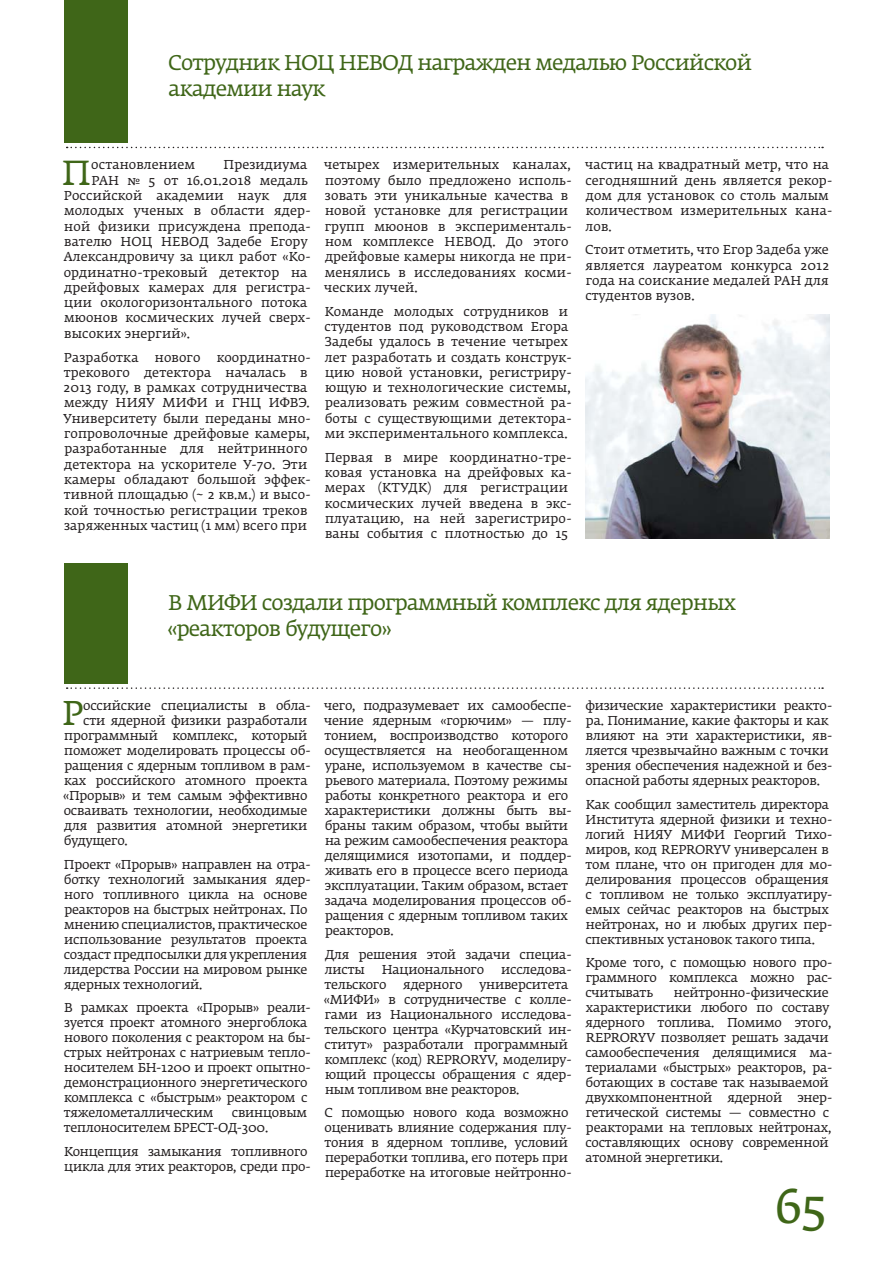
<style>
.page{position:relative;width:893px;height:1263px;background:#fff}
.page>*{position:absolute;margin:0;border:0;box-sizing:border-box;transform-origin:0 0}
.t1{font:48px "Fedra Serif A Pro";color:#3f6618}
.t2{font:34.35px "Fedra Serif A Pro";color:#3f6618}
.t3{font:33.9px "Fedra Serif A Pro";color:#3f6618}
.t4{font:21px/25.5px "Fedra Serif A Pro";letter-spacing:-.035em;color:#3f6618}
.t5{font:12.75px/15px "Fedra Serif A Pro";letter-spacing:-.015em;color:#231f20}
.t6{font:12.75px/15.3px "Fedra Serif A Pro";letter-spacing:.01em;color:#231f20}
</style>
<div class="page">
<svg style="left:67px;top:147px;width:756px;height:1px"></svg>
<div style="left:64px;top:0;width:64px;height:142px;background:#3f6618"></div>
<svg style="left:67px;top:687px;width:756px;height:2px"></svg>
<div style="left:64px;top:563px;width:64px;height:120px;background:#3f6618"></div>
<img style="left:585px;top:314px;width:244px;height:225px">
<h3 class="t4" style="left:168px;top:51px;width:585px">Сотрудник НОЦ НЕВОД награжден медалью Российской академии наук</h3>
<h2 class="t2" style="left:62px;top:155px;width:31px">П</h2>
<p class="t6" style="left:91px;top:158px;width:105px">остановлением</p>
<p class="t6" style="left:224px;top:158px;width:85px">Президиума</p>
<p class="t6" style="left:91px;top:173px;width:218px">РАН № 5 от 16.01.2018 медаль</p>
<p class="t6" style="left:64px;top:189px;width:245px">Российской академии наук для</p>
<p class="t6" style="left:64px;top:204px;width:249px">молодых ученых в области ядер-</p>
<p class="t6" style="left:64px;top:219px;width:248px">ной физики присуждена препода-</p>
<p class="t6" style="left:64px;top:234px;width:245px">вателю НОЦ НЕВОД Задебе Егору</p>
<p class="t6" style="left:64px;top:250px;width:249px">Александровичу за цикл работ «Ко-</p>
<p class="t6" style="left:64px;top:265px;width:245px">ординатно-трековый детектор на</p>
<p class="t6" style="left:64px;top:280px;width:248px">дрейфовых камерах для регистра-</p>
<p class="t6" style="left:64px;top:296px;width:245px">ции окологоризонтального потока</p>
<p class="t6" style="left:64px;top:311px;width:249px">мюонов космических лучей сверх-</p>
<p class="t6" style="left:64px;top:326px;width:127px">высоких энергий».</p>
<p class="t6" style="left:64px;top:350px;width:76px">Разработка</p>
<p class="t5" style="left:155px;top:350px;width:47px">нового</p>
<p class="t6" style="left:63px;top:350px;width:249px;text-indent:153px">координатно&shy;трекового детектора началась в<br>2013 году, в рамках сотрудничества между НИЯУ МИФИ и ГНЦ ИФВЭ.<br>Университету были переданы мно&shy;гопроволочные дрейфовые камеры, разработанные для нейтринного детектора на ускорителе У-70. Эти камеры обладают большой эффек&shy;тивной площадью (~ 2 кв.м.) и высо&shy;кой точностью регистрации треков заряженных частиц (1 мм) всего при</p>
<p class="t6" style="left:324px;top:158px;width:249px">четырех измерительных каналах, поэтому было предложено исполь&shy;зовать эти уникальные качества в новой установке для регистрации групп мюонов в эксперименталь&shy;ном комплексе НЕВОД. До этого дрейфовые камеры никогда не при&shy;менялись в исследованиях косми&shy;ческих лучей.</p>
<p class="t6" style="left:325px;top:304px;width:249px">Команде молодых сотрудников и студентов под руководством Егора Задебы удалось в течение четырех лет разработать и создать конструк&shy;цию новой установки, регистриру&shy;ющую и технологические системы, реализовать режим совместной ра&shy;боты с существующими детектора&shy;ми экспериментального комплекса.</p>
<p class="t6" style="left:325px;top:450px;width:249px">Первая в мире координатно-тре&shy;ковая установка на дрейфовых ка&shy;мерах (КТУДК) для регистрации космических лучей введена в экс&shy;плуатацию, на ней зарегистриро&shy;ваны события с плотностью до 15</p>
<p class="t6" style="left:585px;top:158px;width:249px">частиц на квадратный метр, что на сегодняшний день является рекор&shy;дом для установок со столь малым количеством измерительных кана&shy;лов.</p>
<p class="t5" style="left:585px;top:243px;width:245px;text-align:justify">Стоит отметить, что Егор Задеба уже является лауреатом конкурса 2012 года на соискание медалей РАН для студентов вузов.</p>
<h3 class="t4" style="left:167px;top:591px;width:570px">В МИФИ создали программный комплекс для ядерных «реакторов будущего»</h3>
<h3 class="t3" style="left:62px;top:696px;width:23px">Р</h3>
<p class="t5" style="left:83px;top:699px;width:229px">оссийские специалисты в обла-</p>
<p class="t5" style="left:83px;top:714px;width:226px">сти ядерной физики разработали</p>
<p class="t5" style="left:64px;top:729px;width:244px">программный комплекс, который</p>
<p class="t5" style="left:64px;top:744px;width:248px">поможет моделировать процессы об-</p>
<p class="t5" style="left:64px;top:759px;width:248px">ращения с ядерным топливом в рам-</p>
<p class="t5" style="left:64px;top:774px;width:245px">ках российского атомного проекта</p>
<p class="t5" style="left:63px;top:789px;width:246px">«Прорыв» и тем самым эффективно</p>
<p class="t5" style="left:64px;top:804px;width:245px">осваивать технологии, необходимые</p>
<p class="t5" style="left:64px;top:819px;width:245px">для развития атомной энергетики</p>
<p class="t5" style="left:64px;top:834px;width:65px">будущего.</p>
<p class="t5" style="left:64px;top:857px;width:249px">Проект «Прорыв» направлен на отра&shy;ботку технологий замыкания ядер&shy;ного топливного цикла на основе реакторов на быстрых нейтронах. По мнению специалистов, практическое использование результатов проекта создаст предпосылки для укрепления лидерства России на мировом рынке ядерных технологий.</p>
<p class="t5" style="left:64px;top:1001px;width:249px">В рамках проекта «Прорыв» реали&shy;зуется проект атомного энергоблока нового поколения с реактором на бы&shy;стрых нейтронах с натриевым тепло&shy;носителем БН-1200 и проект опытно&shy;демонстрационного энергетического комплекса с «быстрым» реактором с тяжелометаллическим</p>
<p class="t5" style="left:64px;top:1106px;width:245px;text-indent:168px">свинцовым теплоносителем БРЕСТ-ОД-300.</p>
<p class="t5" style="left:64px;top:1144px;width:249px">Концепция замыкания топливного цикла для этих реакторов, среди про-</p>
<p class="t5" style="left:324px;top:699px;width:249px">чего, подразумевает их самообеспе&shy;чение ядерным «горючим» — плу&shy;тонием, воспроизводство которого осуществляется на необогащенном уране, используемом в качестве сы&shy;рьевого материала. Поэтому режимы работы конкретного реактора и его характеристики должны быть вы&shy;браны таким образом, чтобы выйти на режим самообеспечения реактора делящимися изотопами, и поддер&shy;живать его в процессе всего периода эксплуатации. Таким образом, встает задача моделирования процессов об&shy;ращения с ядерным топливом таких реакторов.</p>
<p class="t5" style="left:325px;top:947px;width:249px">Для решения этой задачи специа&shy;листы</p>
<p class="t5" style="left:382px;top:962px;width:104px">Национального</p>
<p class="t5" style="left:501px;top:962px;width:72px">исследова-</p>
<p class="t5" style="left:325px;top:977px;width:63px">тельского</p>
<p class="t5" style="left:403px;top:977px;width:61px">ядерного</p>
<p class="t5" style="left:324px;top:977px;width:249px;text-indent:156px">университета «МИФИ» в сотрудничестве с колле&shy;гами из Национального исследова&shy;тельского центра «Курчатовский ин&shy;ститут» разработали программный комплекс (код) REPRORYV, моделиру&shy;ющий процессы обращения с ядер&shy;ным топливом вне реакторов.</p>
<p class="t5" style="left:324px;top:1106px;width:249px">С помощью нового кода возможно оценивать влияние содержания плу&shy;тония в ядерном топливе, условий переработки топлива, его потерь при переработке на итоговые нейтронно-</p>
<p class="t5" style="left:585px;top:699px;width:249px">физические характеристики реакто&shy;ра. Понимание, какие факторы и как влияют на эти характеристики, яв&shy;ляется чрезвычайно важным с точки зрения обеспечения надежной и без&shy;опасной работы ядерных реакторов.</p>
<p class="t5" style="left:585px;top:797px;width:249px">Как сообщил заместитель директора Института ядерной физики и техно&shy;логий НИЯУ МИФИ Георгий Тихо&shy;миров, код REPRORYV универсален в том плане, что он пригоден для мо&shy;делирования процессов обращения с топливом не только эксплуатиру&shy;емых сейчас реакторов на быстрых нейтронах, но и любых других пер&shy;спективных установок такого типа.</p>
<p class="t5" style="left:585px;top:956px;width:249px;text-align:justify">Кроме того, с помощью нового про&shy;граммного комплекса можно рас&shy;считывать</p>
<p class="t5" style="left:585px;top:986px;width:249px;text-indent:89px">нейтронно-физические характеристики любого по составу ядерного топлива. Помимо этого,<br>REPRORYV позволяет решать задачи самообеспечения делящимися ма&shy;териалами «быстрых» реакторов, ра&shy;ботающих в составе так называемой двухкомпонентной ядерной энер&shy;гетической системы — совместно с реакторами на тепловых нейтронах, составляющих основу современной атомной энергетики.</p>
<h1 class="t1" style="left:774px;top:1181px;width:54px">65</h1>
</div>
